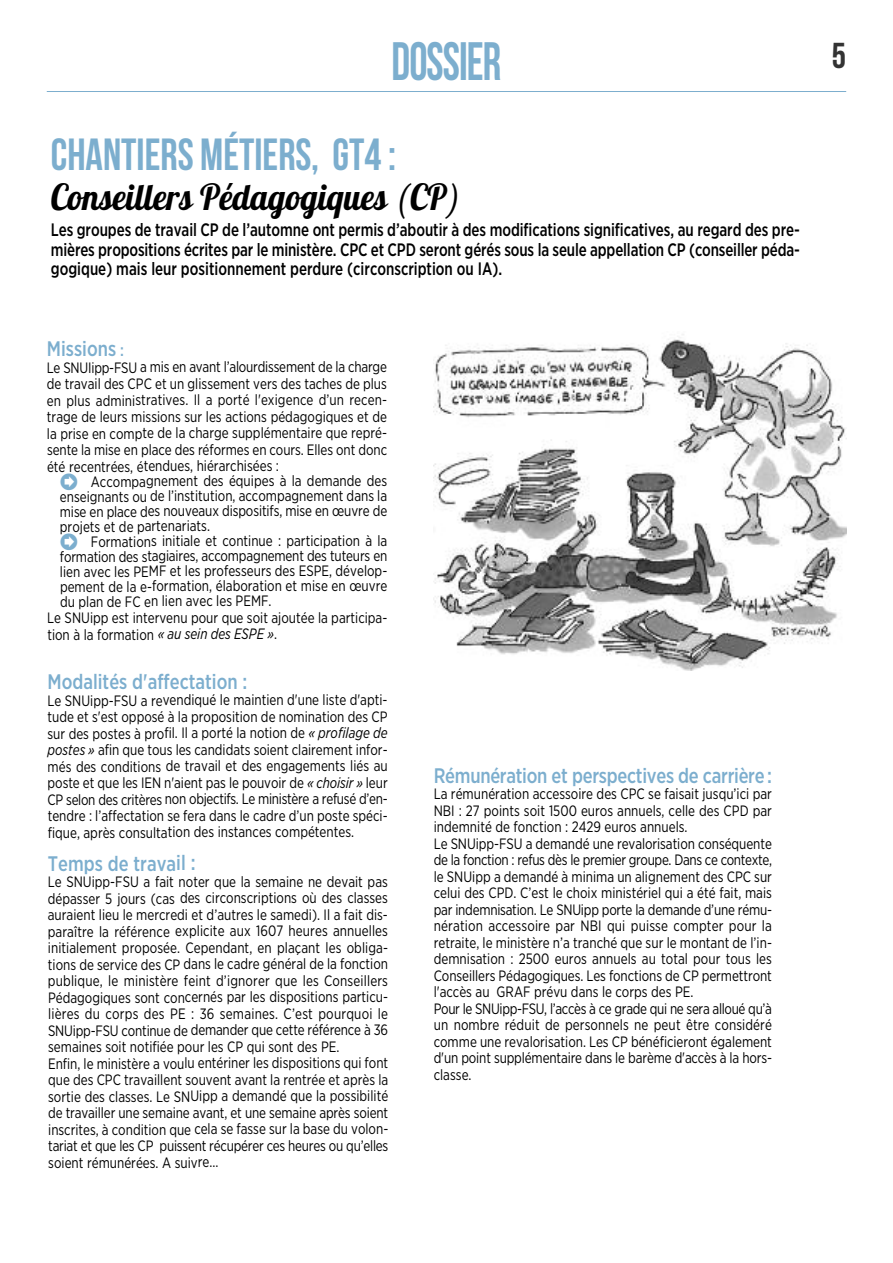
<style>
.page{position:relative;width:893px;height:1263px;background:#fff}
.page>*{position:absolute;margin:0;border:0;box-sizing:border-box;transform-origin:0 0}
.t1{font:54px "Bebas Neue";letter-spacing:-.02em;color:#7caece;scale:.85 1}
.t2{font:45px "Bebas Neue";color:#7caece;scale:.95 1}
.t3{font:36px "Lobster 1.4";color:#000;scale:.95 1}
.t4{font:36px "Bebas Neue";color:#333}
.t5{font:500 21px "Gotham Narrow";color:#7caece;scale:.9 1}
.t6{font:500 18px/19.5px "Gotham Narrow";color:#000;text-align:justify;scale:.85 1}
.t7{font:15px/16.5px "Gotham Narrow";color:#000;text-align:justify;scale:.9 1}
.s1{font-size:16.5px}
.s2{font-family:"J Cfg";font-size:18px;color:#7caece}
.s3{font-style:italic}
</style>
<div class="page">
<hr style="left:47px;top:91px;width:799px;height:1px;background:#7caece">
<img style="left:434px;top:334px;width:412px;height:336px">
<h1 class="t1" style="left:392px;top:30px;width:131px">DOSSIER</h1>
<h3 class="t4" style="left:832px;top:34px;width:16px">5</h3>
<h2 class="t2" style="left:51px;top:128px;width:365px">CHANTIERS MÉTIERS, GT4:</h2>
<h3 class="t3" style="left:51px;top:174px;width:433px">Conseillers Pédagogiques (CP)</h3>
<p class="t6" style="left:51px;top:222px;width:883px">Les groupes de travail CP de l’automne ont permis d’aboutir à des modifications significatives, au regard des pre&shy;mières propositions écrites par le ministère. CPC et CPD seront gérés sous la seule appellation CP (conseiller péda&shy;gogique) mais leur positionnement perdure (circonscription ou IA).</p>
<h3 class="t5" style="left:47px;top:341px;width:87px">Missions <span class="s1">:</span></h3>
<p class="t7" style="left:47px;top:360px;width:380px">Le SNUIipp-FSU a mis en avant l’alourdissement de la charge de travail des CPC et un glissement vers des taches de plus en plus administratives. Il a porté l'exigence d’un recen&shy;trage de leurs missions sur les actions pédagogiques et de la prise en compte de la charge supplémentaire que repré&shy;sente la mise en place des réformes en cours. Elles ont donc été recentrées, étendues, hiérarchisées :</p>
<p class="t7" style="left:60px;top:474px;width:365px"><span class="s2">➲</span> Accompagnement des équipes à la demande des</p>
<p class="t7" style="left:60px;top:489px;width:365px">enseignants ou de l’institution, accompagnement dans la</p>
<p class="t7" style="left:60px;top:504px;width:365px">mise en place des nouveaux dispositifs, mise en œuvre de</p>
<p class="t7" style="left:60px;top:519px;width:168px">projets et de partenariats.</p>
<p class="t7" style="left:60px;top:534px;width:365px"><span class="s2">➲</span> Formations initiale et continue : participation à la</p>
<p class="t7" style="left:60px;top:549px;width:365px">formation des stagiaires, accompagnement des tuteurs en</p>
<p class="t7" style="left:60px;top:564px;width:365px">lien avec les PEMF et les professeurs des ESPE, dévelop-</p>
<p class="t7" style="left:60px;top:579px;width:365px">pement de la e-formation, élaboration et mise en œuvre</p>
<p class="t7" style="left:60px;top:594px;width:237px">du plan de FC en lien avec les PEMF.</p>
<p class="t7" style="left:47px;top:610px;width:379px">Le SNUipp est intervenu pour que soit ajoutée la participa-</p>
<p class="t7" style="left:47px;top:627px;width:257px">tion à la formation <span class="s3">« au sein des ESPE »</span>.</p>
<h3 class="t5" style="left:47px;top:674px;width:224px">Modalités d'affectation :</h3>
<p class="t7" style="left:47px;top:693px;width:380px">Le SNUipp-FSU a revendiqué le maintien d'une liste d'apti&shy;tude et s'est opposé à la proposition de nomination des CP sur des postes à profil. Il a porté la notion de <span class="s3">« profilage de postes »</span> afin que tous les candidats soient clairement infor&shy;més des conditions de travail et des engagements liés au poste et que les IEN n'aient pas le pouvoir de <span class="s3">« choisir »</span> leur CP selon des critères non objectifs. Le ministère a refusé d’en&shy;tendre : l’affectation se fera dans le cadre d’un poste spéci&shy;fique, après consultation des instances compétentes.</p>
<h3 class="t5" style="left:48px;top:856px;width:166px">Temps de travail :</h3>
<p class="t7" style="left:48px;top:874px;width:380px;text-align:left">Le SNUipp-FSU a fait noter que la semaine ne devait pas dépasser 5 jours (cas des circonscriptions où des classes auraient lieu le mercredi et d’autres le samedi). Il a fait dis&shy;paraître la référence explicite aux 1607 heures annuelles initialement proposée. Cependant, en plaçant les obliga&shy;tions de service des CP dans le cadre général de la fonction publique, le ministère feint d’ignorer que les Conseillers Pédagogiques sont concernés par les dispositions particu&shy;lières du corps des PE : 36 semaines. C’est pourquoi le SNUipp-FSU continue de demander que cette référence à 36 semaines soit notifiée pour les CP qui sont des PE.<br>Enfin, le ministère a voulu entériner les dispositions qui font que des CPC travaillent souvent avant la rentrée et après la sortie des classes. Le SNUipp a demandé que la possibilité de travailler une semaine avant, et une semaine après soient inscrites, à condition que cela se fasse sur la base du volon&shy;tariat et que les CP puissent récupérer ces heures ou qu’elles soient rémunérées. A suivre…</p>
<h3 class="t5" style="left:434px;top:768px;width:377px">Rémunération et perspectives de carrière:</h3>
<p class="t7" style="left:434px;top:787px;width:377px;text-align:left">La rémunération accessoire des CPC se faisait jusqu’ici par NBI : 27 points soit 1500 euros annuels, celle des CPD par indemnité de fonction : 2429 euros annuels.<br>Le SNUipp-FSU a demandé une revalorisation conséquente de la fonction : refus dès le premier groupe. Dans ce contexte, le SNUipp a demandé à minima un alignement des CPC sur celui des CPD. C’est le choix ministériel qui a été fait, mais par indemnisation. Le SNUipp porte la demande d’une rému&shy;nération accessoire par NBI qui puisse compter pour la retraite, le ministère n’a tranché que sur le montant de l’in&shy;demnisation : 2500 euros annuels au total pour tous les Conseillers Pédagogiques. Les fonctions de CP permettront l'accès au GRAF prévu dans le corps des PE.<br>Pour le SNUipp-FSU, l’accès à ce grade qui ne sera alloué qu’à un nombre réduit de personnels ne peut être considéré comme une revalorisation. Les CP bénéficieront également d'un point supplémentaire dans le barème d'accès à la hors&shy;classe.</p>
</div>
